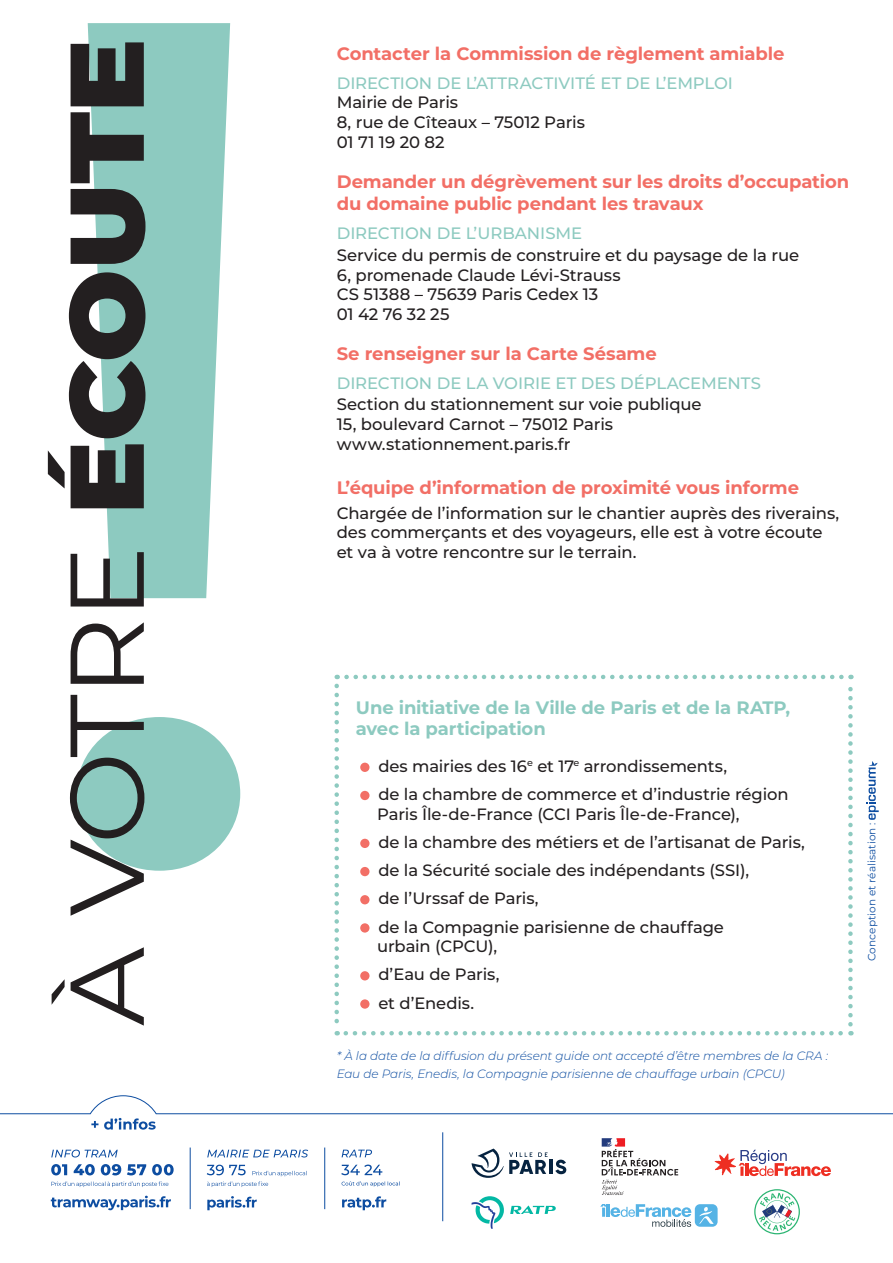
<style>
.page{position:relative;width:893px;height:1263px;background:#fff}
.page>*{position:absolute;margin:0;border:0;box-sizing:border-box;transform-origin:0 0}
.t1{font:104.7px "Montserrat";letter-spacing:-.03em;color:#231f20;scale:1.05 1}
.t2{font:700 18px/22.5px "Montserrat";letter-spacing:-.005em;color:#f26f66}
.t3{font:700 18px/21.6px "Montserrat";letter-spacing:-.01em;color:#8dcac0}
.t4{font:500 16.5px/19.8px "Montserrat";letter-spacing:-.01em;color:#231f20}
.t5{font:500 16.5px "Montserrat";color:#8dcac0}
.t6{font:500 16.35px/19.6px "Montserrat";letter-spacing:-.01em;color:#231f20}
.Texte-Courant{font:italic 300 12px/17.2px "Montserrat";letter-spacing:-.01em;color:#0d4da1}
.t7{font:10.5px "Montserrat";letter-spacing:.01em;color:#0d4da1}
.s1{font-weight:900}
.s2{color:#fff}
</style>
<div class="page">
<svg style="left:50px;top:1129px;width:777px;height:106px"></svg>
<svg style="left:0;top:1095px;width:893px;height:34px"></svg>
<hr style="left:442px;top:1132px;width:1px;height:89px;background:#0d4da1">
<svg style="left:207px;top:1196px;width:50px;height:14px"></svg>
<svg style="left:207px;top:1165px;width:99px;height:22px"></svg>
<svg style="left:207px;top:1149px;width:101px;height:8px"></svg>
<hr style="left:190px;top:1147px;width:1px;height:62px;background:#0d4da1">
<hr style="left:324px;top:1147px;width:1px;height:62px;background:#0d4da1">
<svg style="left:51px;top:1196px;width:120px;height:14px"></svg>
<svg style="left:51px;top:1181px;width:118px;height:6px"></svg>
<svg style="left:51px;top:1164px;width:123px;height:11px"></svg>
<svg style="left:51px;top:1149px;width:67px;height:8px"></svg>
<svg style="left:342px;top:1196px;width:44px;height:14px"></svg>
<svg style="left:342px;top:1149px;width:30px;height:8px"></svg>
<svg style="left:341px;top:1164px;width:41px;height:11px"></svg>
<svg style="left:342px;top:1181px;width:58px;height:5px"></svg>
<svg style="left:600px;top:1204px;width:91px;height:23px"></svg>
<div style="left:695px;top:1204px;width:23px;height:23px;background:#55b3e5;border-radius:5px"></div>
<svg style="left:699px;top:1207px;width:15px;height:17px"></svg>
<svg style="left:472px;top:1196px;width:32px;height:33px"></svg>
<svg style="left:510px;top:1205px;width:46px;height:9px"></svg>
<svg style="left:714px;top:1150px;width:117px;height:26px"></svg>
<svg style="left:602px;top:1138px;width:76px;height:57px"></svg>
<hr style="left:549px;top:1160px;width:3px;height:14px;background:#062340">
<svg style="left:555px;top:1159px;width:11px;height:15px"></svg>
<svg style="left:472px;top:1148px;width:76px;height:30px"></svg>
<svg style="left:754px;top:1189px;width:46px;height:45px"></svg>
<div style="left:360px;top:763px;width:9px;height:9px;background:#f26f66;border-radius:50%"></div>
<div style="left:360px;top:791px;width:9px;height:9px;background:#f26f66;border-radius:50%"></div>
<div style="left:360px;top:839px;width:9px;height:9px;background:#f26f66;border-radius:50%"></div>
<div style="left:360px;top:867px;width:9px;height:9px;background:#f26f66;border-radius:50%"></div>
<div style="left:360px;top:895px;width:9px;height:9px;background:#f26f66;border-radius:50%"></div>
<div style="left:360px;top:923px;width:9px;height:9px;background:#f26f66;border-radius:50%"></div>
<div style="left:360px;top:971px;width:9px;height:9px;background:#f26f66;border-radius:50%"></div>
<div style="left:360px;top:999px;width:9px;height:10px;background:#f26f66;border-radius:50%"></div>
<svg style="left:334px;top:686px;width:5px;height:349px"></svg>
<svg style="left:346px;top:1031px;width:505px;height:4px"></svg>
<svg style="left:848px;top:675px;width:5px;height:349px"></svg>
<svg style="left:337px;top:675px;width:504px;height:4px"></svg>
<svg style="left:866px;top:761px;width:13px;height:59px"></svg>
<svg style="left:76px;top:23px;width:164px;height:848px;fill:#8dcac0"></svg>
<p class="t1" style="left:35px;top:1026px;width:942px;rotate:-90deg">À VOTRE <span class="s1">ÉCOUTE</span></p>
<p class="t2" style="left:337px;top:41px;width:449px">Contacter la Commission de règlement amiable</p>
<p class="t5" style="left:337px;top:71px;width:398px">DIRECTION DE L’ATTRACTIVITÉ ET DE L’EMPLOI</p>
<p class="t4" style="left:337px;top:92px;width:250px">Mairie de Paris<br>8, rue de Cîteaux – 75012 Paris</p>
<p class="t4" style="left:337px;top:132px;width:110px">01 71 19 20 82</p>
<p class="t2" style="left:337px;top:169px;width:514px">Demander un dégrèvement sur les droits d’occupation du domaine public pendant les travaux</p>
<p class="t5" style="left:337px;top:222px;width:247px">DIRECTION DE L’URBANISME</p>
<p class="t4" style="left:337px;top:244px;width:464px">Service du permis de construire et du paysage de la rue<br>6, promenade Claude Lévi-Strauss<br>CS 51388 – 75639 Paris Cedex 13<br>01 42 76 32 25</p>
<p class="t2" style="left:337px;top:342px;width:322px">Se renseigner sur la Carte Sésame</p>
<p class="t5" style="left:337px;top:371px;width:426px">DIRECTION DE LA VOIRIE ET DES DÉPLACEMENTS</p>
<p class="t4" style="left:337px;top:394px;width:366px">Section du stationnement sur voie publique<br>15, boulevard Carnot – 75012 Paris www.stationnement.paris.fr</p>
<p class="t2" style="left:337px;top:476px;width:464px">L’équipe d’information de proximité vous informe</p>
<p class="t4" style="left:337px;top:502px;width:504px">Chargée de l’information sur le chantier auprès des riverains, des commerçants et des voyageurs, elle est à votre écoute et va à votre rencontre sur le terrain.</p>
<p class="t3" style="left:356px;top:695px;width:436px">Une initiative de la Ville de Paris et de la RATP, avec la participation <span class="s2">:</span></p>
<p class="t6" style="left:378px;top:756px;width:350px">des mairies des 16<sup>e</sup> et 17<sup>e</sup> arrondissements,</p>
<p class="t6" style="left:377px;top:784px;width:413px">de la chambre de commerce et d’industrie région<br>Paris Île-de-France (CCI Paris Île-de-France),</p>
<p class="t6" style="left:378px;top:832px;width:428px">de la chambre des métiers et de l’artisanat de Paris,</p>
<p class="t6" style="left:378px;top:860px;width:372px">de la Sécurité sociale des indépendants (SSI),</p>
<p class="t6" style="left:378px;top:888px;width:162px">de l’Urssaf de Paris,</p>
<p class="t6" style="left:377px;top:916px;width:348px">de la Compagnie parisienne de chauffage urbain (CPCU),</p>
<p class="t6" style="left:378px;top:964px;width:123px">d’Eau de Paris,</p>
<p class="t6" style="left:378px;top:992px;width:97px">et d’Enedis.</p>
<p class="Texte-Courant" style="left:337px;top:1047px;width:493px">* À la date de la diffusion du présent guide ont accepté d’être membres de la CRA :<br>Eau de Paris, Enedis, la Compagnie parisienne de chauffage urbain (CPCU)</p>
<p class="t7" style="left:864px;top:961px;width:140px;rotate:-90deg">Conception et réalisation :</p>
</div>
